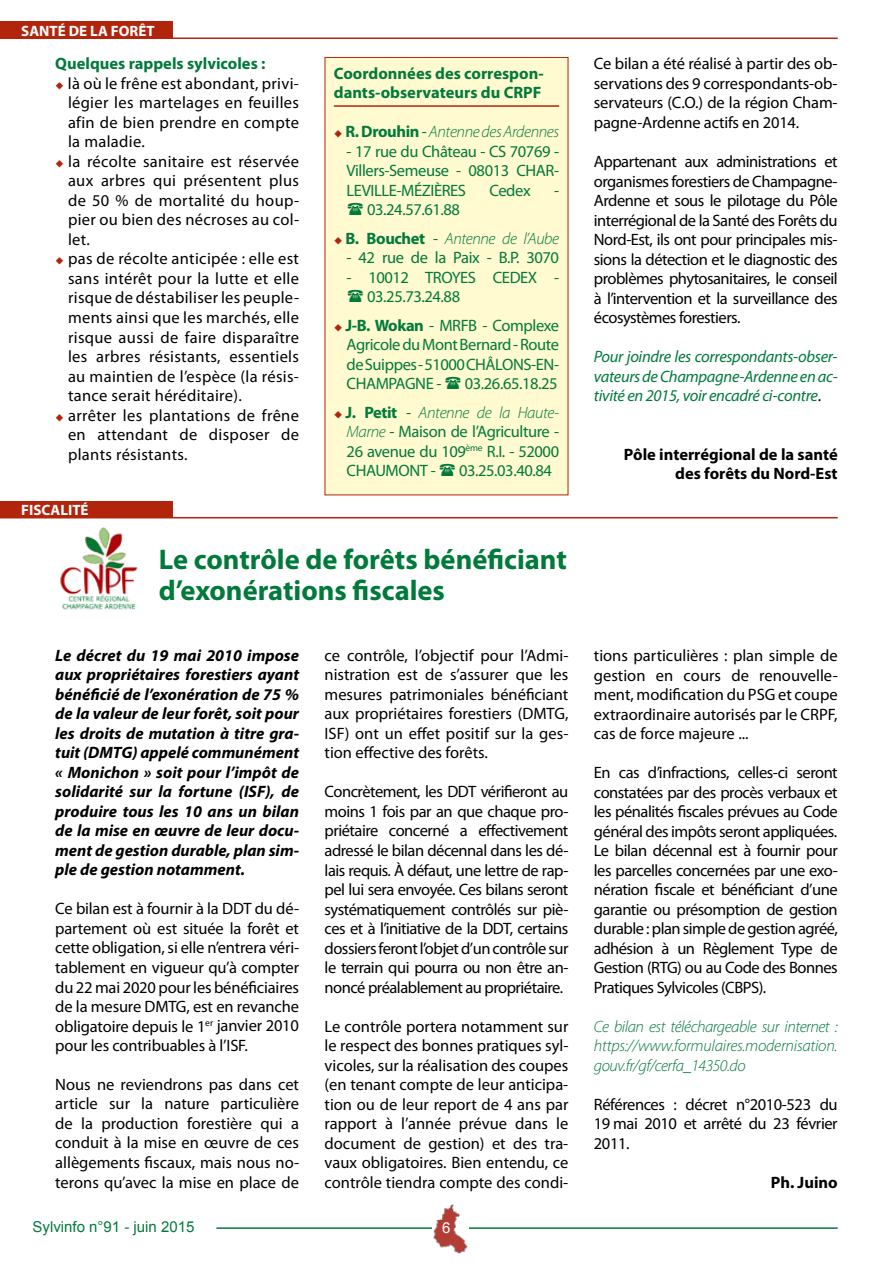
<style>
.page{position:relative;width:893px;height:1263px;background:#fff}
.page>*{position:absolute;margin:0;border:0;box-sizing:border-box;transform-origin:0 0}
.t1{font:700 28.5px/31.5px "Myriad Pro";color:#007a3b}
.t2{font:16.5px/19.5px "Myriad Pro";color:#000;text-align:justify}
.t3{font:16.5px/19.5px "Myriad Pro";letter-spacing:-.025em;color:#007a3b;text-align:justify}
.t4{font:italic 700 16.5px/19.5px "Myriad Pro";color:#000;text-align:justify}
.t5{font:italic 300 16.5px/19.5px "Myriad Pro";letter-spacing:-.025em;color:#007a3b;text-align:justify}
.t6{font:italic 16.5px/19.5px "Myriad Pro";letter-spacing:-.02em;color:#007a3b;text-align:justify}
.t7{font:700 16.5px/19.5px "Myriad Pro";color:#007a3b}
.t8{font:700 16.5px/19.5px "Myriad Pro";color:#000;text-align:right}
.t9{font:700 15px "Myriad Pro";color:#fff}
.t10{font:15px "Arial";color:#007a3b}
.t11{font:15px "Arial";color:#fff}
.s1{color:#b2250d}
.s2{font-weight:700;font-style:normal}
.s3{font-weight:400;font-style:normal}
.s4{font-weight:700}
.s5{font-weight:300;font-style:italic}
.s6{font-style:normal;color:#000}
</style>
<div class="page">
<hr style="left:216px;top:1227px;width:622px;height:2px;background:#007a3b">
<img style="left:433px;top:1204px;width:35px;height:50px">
<hr style="left:0;top:38px;width:838px;height:1px;background:#b2250d">
<div style="left:0;top:22px;width:173px;height:16px;background:#b2250d"></div>
<div style="left:325px;top:57px;width:243px;height:438px;background:#fffacf"></div>
<hr style="left:334px;top:105px;width:225px;height:2px;background:#b2250d">
<img style="left:60px;top:527px;width:78px;height:83px">
<hr style="left:0;top:517px;width:838px;height:1px;background:#b2250d">
<div style="left:0;top:501px;width:173px;height:17px;background:#b2250d"></div>
<p class="t9" style="left:21px;top:21px;width:135px">SANTÉ DE LA FORÊT</p>
<p class="t7" style="left:55px;top:54px;width:212px">Quelques rappels sylvicoles :</p>
<p class="t2" style="left:68px;top:73px;width:233px;text-indent:-13px"><span class="s1">◆</span> là où le frêne est abondant, privi&shy;légier les martelages en feuilles afin de bien prendre en compte la maladie.</p>
<p class="t2" style="left:68px;top:151px;width:233px;text-indent:-13px"><span class="s1">◆</span> la récolte sanitaire est réservée aux arbres qui présentent plus de 50 % de mortalité du houp&shy;pier ou bien des nécroses au col&shy;let.</p>
<p class="t2" style="left:68px;top:249px;width:233px;text-indent:-13px"><span class="s1">◆</span> pas de récolte anticipée : elle est sans intérêt pour la lutte et elle risque de déstabiliser les peuple&shy;ments ainsi que les marchés, elle risque aussi de faire disparaître les arbres résistants, essentiels au maintien de l’espèce (la résis&shy;tance serait héréditaire).</p>
<p class="t2" style="left:68px;top:405px;width:233px;text-indent:-13px"><span class="s1">◆</span> arrêter les plantations de frêne en attendant de disposer de plants résistants.</p>
<p class="t9" style="left:21px;top:501px;width:69px">FISCALITÉ</p>
<p class="t7" style="left:334px;top:63px;width:211px">Coordonnées des correspon&shy;dants-observateurs du CRPF</p>
<p class="t5" style="left:334px;top:122px;width:227px"><span class="s1">◆</span> <span class="s2">R. Drouhin</span> <span class="s3">-</span> Antenne des Ardennes</p>
<p class="t3" style="left:347px;top:141px;width:214px">- 17 rue du Château - CS 70769 - Villers-Semeuse - 08013 CHAR-LEVILLE-MÉZIÈRES</p>
<p class="t3" style="left:489px;top:180px;width:43px">Cedex</p>
<p class="t3" style="left:554px;top:180px;width:7px">-</p>
<p class="t3" style="left:367px;top:200px;width:94px">03.24.57.61.88</p>
<p class="t5" style="left:334px;top:229px;width:227px"><span class="s1">◆</span> <span class="s2">B. Bouchet</span> <span class="s3">-</span> Antenne de l’Aube</p>
<p class="t3" style="left:347px;top:248px;width:214px">- 42 rue de la Paix - B.P. 3070</p>
<p class="t3" style="left:367px;top:267px;width:193px;text-indent:-21px">- 10012 TROYES CEDEX -<br>03.25.73.24.88</p>
<p class="t3" style="left:347px;top:315px;width:214px;text-indent:-13px"><span class="s1">◆</span> <span class="s4">J-B. Wokan</span> - MRFB - Complexe Agricole du Mont Bernard - Route de Suippes - 51000 CHÂLONS-EN-CHAMPAGNE -</p>
<p class="t3" style="left:465px;top:374px;width:94px">03.26.65.18.25</p>
<p class="t3" style="left:347px;top:402px;width:214px;text-indent:-13px"><span class="s1">◆</span> <span class="s4">J. Petit</span> - <span class="s5">Antenne de la Haute-Marne</span> - Maison de l’Agriculture - 26 avenue du 109<sup>ème</sup> R.I. - 52000<br>CHAUMONT -</p>
<p class="t3" style="left:459px;top:461px;width:94px">03.25.03.40.84</p>
<h1 class="t1" style="left:159px;top:542px;width:410px">Le contrôle de forêts bénéficiant d’exonérations fiscales</h1>
<p class="t4" style="left:55px;top:645px;width:245px">Le décret du 19 mai 2010 impose aux propriétaires forestiers ayant bénéficié de l’exonération de 75 % de la valeur de leur forêt, soit pour les droits de mutation à titre gra&shy;tuit (DMTG) appelé communément « Monichon » soit pour l’impôt de solidarité sur la fortune (ISF), de produire tous les 10 ans un bilan de la mise en œuvre de leur docu&shy;ment de gestion durable, plan sim&shy;ple de gestion notamment.</p>
<p class="t2" style="left:55px;top:899px;width:245px">Ce bilan est à fournir à la DDT du dé&shy;partement où est située la forêt et cette obligation, si elle n’entrera véri&shy;tablement en vigueur qu’à compter du 22 mai 2020 pour les bénéficiaires de la mesure DMTG, est en revanche obligatoire depuis le 1<sup>er</sup> janvier 2010 pour les contribuables à l’ISF.</p>
<p class="t2" style="left:55px;top:1074px;width:245px">Nous ne reviendrons pas dans cet article sur la nature particulière de la production forestière qui a conduit à la mise en œuvre de ces allègements fiscaux, mais nous no&shy;terons qu’avec la mise en place de</p>
<p class="t2" style="left:325px;top:645px;width:245px">ce contrôle, l’objectif pour l’Admi&shy;nistration est de s’assurer que les mesures patrimoniales bénéficiant aux propriétaires forestiers (DMTG, ISF) ont un effet positif sur la ges&shy;tion effective des forêts.</p>
<p class="t2" style="left:325px;top:782px;width:245px">Concrètement, les DDT vérifieront au moins 1 fois par an que chaque pro&shy;priétaire concerné a effectivement adressé le bilan décennal dans les dé&shy;lais requis. À défaut, une lettre de rap&shy;pel lui sera envoyée. Ces bilans seront systématiquement contrôlés sur piè&shy;ces et à l’initiative de la DDT, certains dossiers feront l’objet d’un contrôle sur le terrain qui pourra ou non être an&shy;noncé préalablement au propriétaire.</p>
<p class="t2" style="left:325px;top:1016px;width:245px">Le contrôle portera notamment sur le respect des bonnes pratiques syl&shy;vicoles, sur la réalisation des coupes (en tenant compte de leur anticipa&shy;tion ou de leur report de 4 ans par rapport à l’année prévue dans le document de gestion) et des tra&shy;vaux obligatoires. Bien entendu, ce contrôle tiendra compte des condi-</p>
<p class="t10" style="left:33px;top:1217px;width:163px">Sylvinfo n°91 - juin 2015</p>
<p class="t11" style="left:442px;top:1217px;width:10px">6</p>
<p class="t2" style="left:594px;top:54px;width:245px">Ce bilan a été réalisé à partir des ob&shy;servations des 9 correspondants-ob&shy;servateurs (C.O.) de la région Cham&shy;pagne-Ardenne actifs en 2014.</p>
<p class="t2" style="left:594px;top:151px;width:245px">Appartenant aux administrations et organismes forestiers de Champagne-Ardenne et sous le pilotage du Pôle interrégional de la Santé des Forêts du Nord-Est, ils ont pour principales mis&shy;sions la détection et le diagnostic des problèmes phytosanitaires, le conseil à l’intervention et la surveillance des écosystèmes forestiers.</p>
<p class="t6" style="left:594px;top:346px;width:245px">Pour joindre les correspondants-obser&shy;vateurs de Champagne-Ardenne en ac&shy;tivité en 2015, voir encadré ci-contre<span class="s6">.</span></p>
<p class="t8" style="left:624px;top:444px;width:215px">Pôle interrégional de la santé des forêts du Nord-Est</p>
<p class="t2" style="left:594px;top:645px;width:245px">tions particulières : plan simple de gestion en cours de renouvelle&shy;ment, modification du PSG et coupe extraordinaire autorisés par le CRPF, cas de force majeure ...</p>
<p class="t2" style="left:594px;top:762px;width:245px">En cas d’infractions, celles-ci seront constatées par des procès verbaux et les pénalités fiscales prévues au Code général des impôts seront appliquées.<br>Le bilan décennal est à fournir pour les parcelles concernées par une exo&shy;nération fiscale et bénéficiant d’une garantie ou présomption de gestion durable : plan simple de gestion agréé, adhésion à un Règlement Type de Gestion (RTG) ou au Code des Bonnes Pratiques Sylvicoles (CBPS).</p>
<p class="t5" style="left:594px;top:1017px;width:245px">Ce bilan est téléchargeable sur internet : https://www.formulaires.modernisation. gouv.fr/gf/cerfa_14350.do</p>
<p class="t2" style="left:594px;top:1094px;width:245px">Références : décret n°2010-523 du 19 mai 2010 et arrêté du 23 février 2011.</p>
<p class="t8" style="left:771px;top:1172px;width:68px">Ph. Juino</p>
</div>
